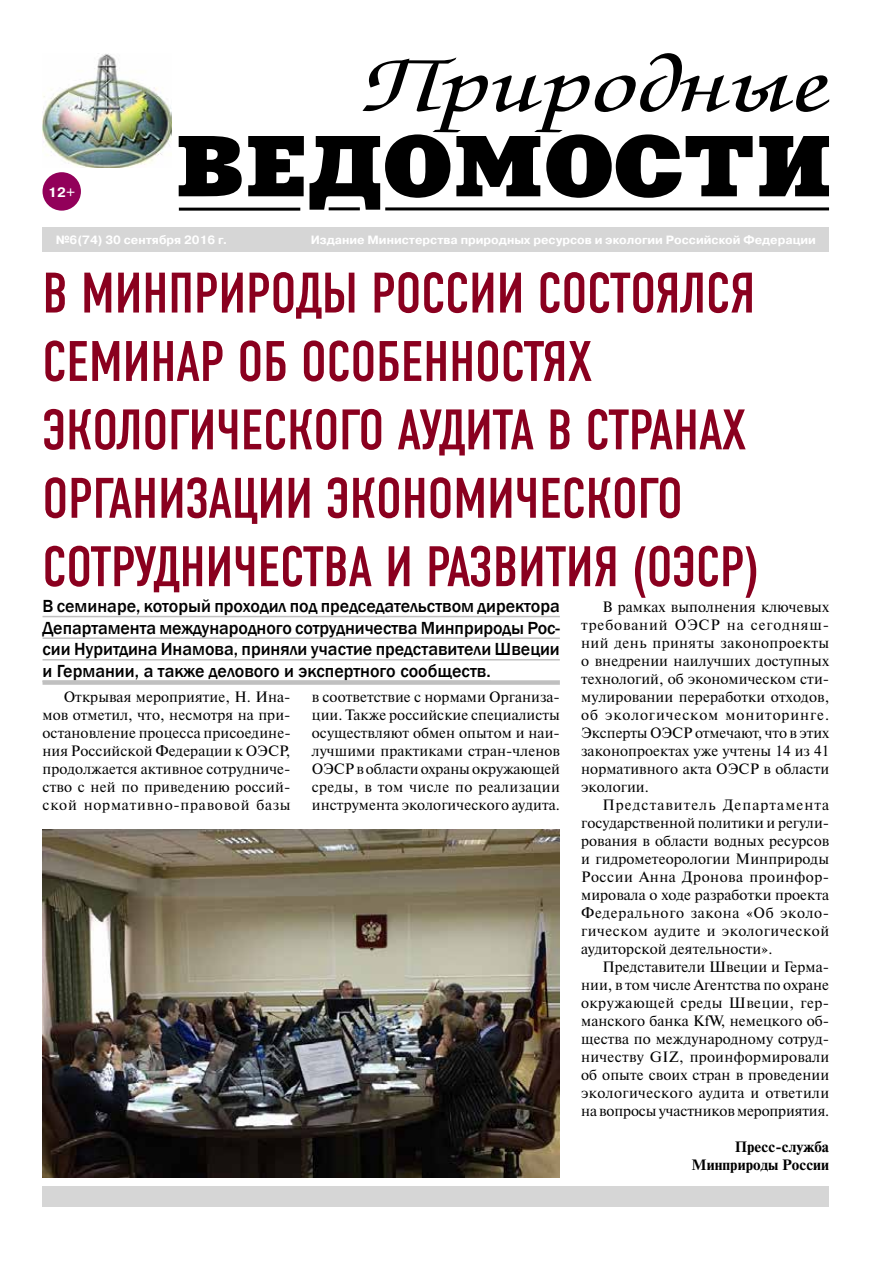
<style>
.page{position:relative;width:893px;height:1263px;background:#fff}
.page>*{position:absolute;margin:0;border:0;box-sizing:border-box;transform-origin:0 0}
.t1{font:57px/68.4px "DIN Condensed C";color:#8a001f}
.t2{font:500 18px/21.6px "Franklin Gothic";color:#000;text-align:justify}
.t3{font:15px/18px "Newton C";letter-spacing:.005em;color:#000;text-align:justify}
.t4{font:700 15px/18px "Newton C";letter-spacing:.005em;color:#000;text-align:right}
.t5{font:700 13.5px "Pragmatica C";color:#fff}
.t6{font:700 12px "Pragmatica C";color:#fff}
</style>
<div class="page">
<div style="left:43px;top:227px;width:786px;height:24px;background:#d6d6d6"></div>
<img style="left:43px;top:54px;width:128px;height:114px">
<hr style="left:179px;top:208px;width:121px;height:3px;background:#000">
<svg style="left:179px;top:136px;width:63px;height:60px"></svg>
<svg style="left:248px;top:53px;width:581px;height:157px"></svg>
<hr style="left:329px;top:207px;width:31px;height:3px;background:#000">
<hr style="left:385px;top:207px;width:444px;height:3px;background:#000">
<div style="left:43px;top:172px;width:38px;height:39px;background:#92005a;border-radius:50%"></div>
<div style="left:43px;top:1186px;width:786px;height:21px;background:#d6d6d6"></div>
<hr style="left:43px;top:616px;width:517px;height:1px;background:#c0c0c0">
<hr style="left:43px;top:637px;width:517px;height:2px;background:#c0c0c0">
<hr style="left:43px;top:659px;width:517px;height:1px;background:#c0c0c0">
<div style="left:43px;top:680px;width:517px;height:5px;background:#c0c0c0"></div>
<img style="left:43px;top:829px;width:517px;height:349px">
<p class="t5" style="left:48px;top:185px;width:28px">12+</p>
<p class="t6" style="left:56px;top:233px;width:173px">№6(74) 30 сентября 2016 г.</p>
<p class="t6" style="left:311px;top:233px;width:507px">Издание Министерства природных ресурсов и экологии Российской Федерации</p>
<h1 class="t1" style="left:43px;top:259px;width:714px">В Минприроды России состоялся семинар об особенностях экологического аудита в странах<br>Организации экономического сотрудничества и развития (ОЭСР</h1>
<h1 class="t1" style="left:744px;top:533px;width:16px">)</h1>
<p class="t2" style="left:43px;top:595px;width:519px">В семинаре, который проходил под председательством директора Департамента международного сотрудничества Минприроды Рос&shy;сии Нуритдина Инамова, приняли участие представители Швеции и Германии, а также делового и экспертного сообществ.</p>
<p class="t3" style="left:43px;top:688px;width:250px;text-indent:21px">Открывая мероприятие, Н. Ина&shy;мов отметил, что, несмотря на при&shy;остановление процесса присоедине&shy;ния Российской Федерации к ОЭСР, продолжается активное сотрудниче&shy;ство с ней по приведению россий&shy;ской нормативно-правовой базы</p>
<p class="t3" style="left:312px;top:688px;width:250px">в соответствие с нормами Организа&shy;ции. Также российские специалисты осуществляют обмен опытом и наи&shy;лучшими практиками стран-членов ОЭСР в области охраны окружающей среды, в том числе по реализации инструмента экологического аудита.</p>
<p class="t3" style="left:581px;top:598px;width:250px;text-indent:21px">В рамках выполнения ключевых требований ОЭСР на сегодняш&shy;ний день приняты законопроекты о внедрении наилучших доступных технологий, об экономическом сти&shy;мулировании переработки отходов, об экологическом мониторинге.<br>Эксперты ОЭСР отмечают, что в этих законопроектах уже учтены 14 из 41 нормативного акта ОЭСР в области экологии.</p>
<p class="t3" style="left:581px;top:796px;width:250px;text-indent:21px">Представитель Департамента государственной политики и регули&shy;рования в области водных ресурсов и гидрометеорологии Минприроды России Анна Дронова проинфор&shy;мировала о ходе разработки проекта Федерального закона «Об эколо&shy;гическом аудите и экологической аудиторской деятельности».</p>
<p class="t3" style="left:581px;top:958px;width:250px;text-indent:21px">Представители Швеции и Герма&shy;нии, в том числе Агентства по охране окружающей среды Швеции, гер&shy;манского банка KfW, немецкого об&shy;щества по международному сотруд&shy;ничеству GIZ, проинформировали об опыте своих стран в проведении экологического аудита и ответили на вопросы участников мероприятия.</p>
<p class="t4" style="left:691px;top:1138px;width:139px">Пресс-служба<br>Минприроды России</p>
</div>
